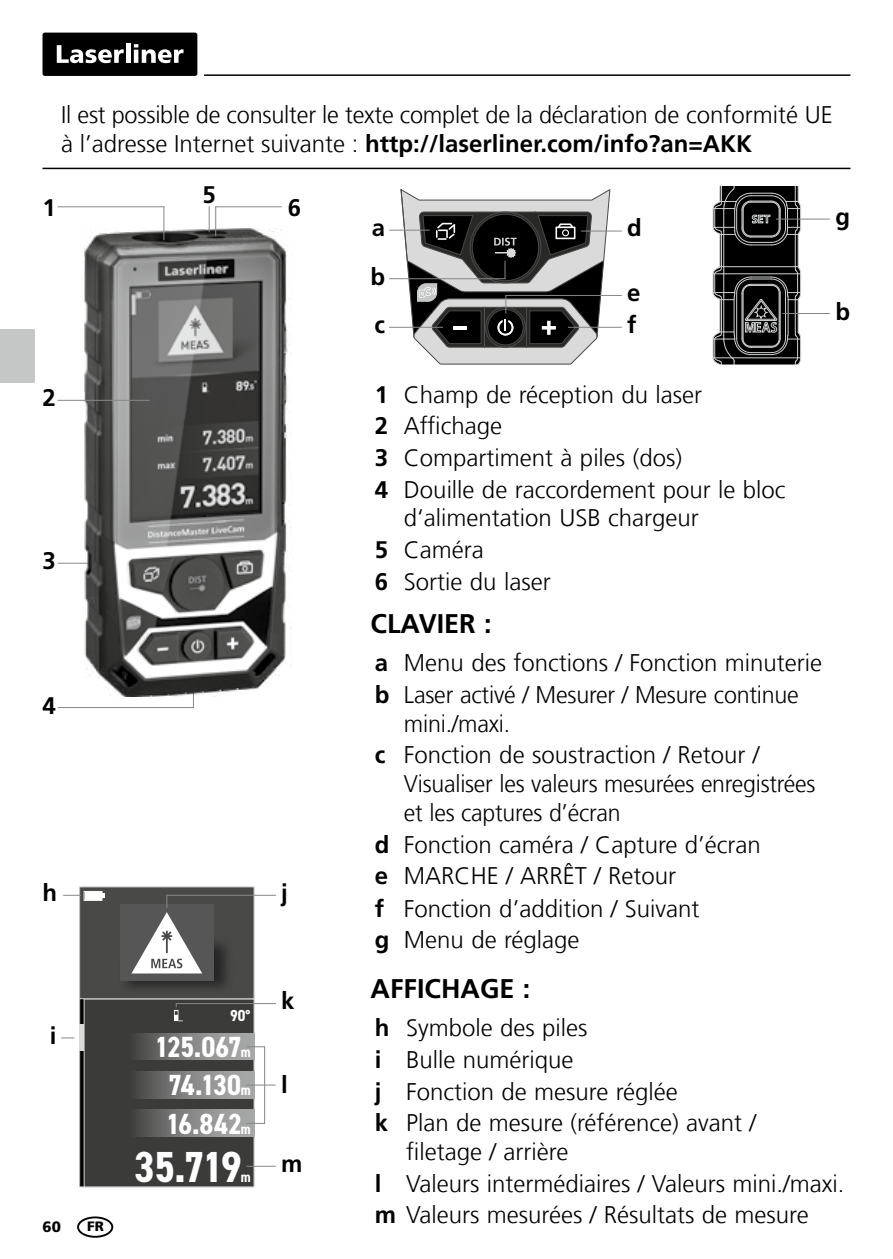
<style>
.page{position:relative;width:893px;height:1259px;background:#fff}
.page>*{position:absolute;margin:0;border:0;box-sizing:border-box;transform-origin:0 0}
.t1{font:700 condensed 43.5px "DIN2014";color:#fff}
.t2{font:700 condensed 29.1px "DIN2014";letter-spacing:-.035em;color:#fff}
.t3{font:700 27px "Frutiger LT Com";color:#000}
.t4{font:300 24px/31.5px "Frutiger LT Com";color:#000}
.t5{font:300 24px/28.8px "Frutiger LT Com";color:#000;scale:.96 1}
.t6{font:700 24px/48.6px "Frutiger LT Com";color:#000;text-align:justify}
.t7{font:700 condensed 15.9px "DIN2014";color:#fff}
.t8{font:900 15px "Frutiger LT Com";color:#000}
.t9{font:700 condensed 14.7px "DIN2014";color:#fff}
.t10{font:900 13.5px "Frutiger LT Com";color:#000}
.s1{font-weight:700}
.s2{font-size:14.7px}
</style>
<div class="page">
<hr style="left:204px;top:74px;width:646px;height:2px;background:#000">
<div style="left:43px;top:33px;width:154px;height:43px;background:#000;border-radius:2px"></div>
<svg style="left:57px;top:45px;width:67px;height:18px"></svg>
<hr style="left:126px;top:44px;width:4px;height:19px;background:#fff">
<svg style="left:134px;top:44px;width:50px;height:19px"></svg>
<hr style="left:193px;top:664px;width:1px;height:44px;background:#878786">
<hr style="left:58px;top:563px;width:79px;height:1px;background:#878786">
<hr style="left:58px;top:707px;width:136px;height:1px;background:#878786">
<img style="left:73px;top:228px;width:219px;height:468px">
<hr style="left:58px;top:206px;width:106px;height:1px;background:#878786">
<hr style="left:58px;top:400px;width:92px;height:1px;background:#878786">
<hr style="left:163px;top:206px;width:1px;height:34px;background:#878786">
<svg style="left:209px;top:206px;width:1px;height:26px"></svg>
<hr style="left:215px;top:206px;width:1px;height:30px;background:#878786">
<hr style="left:215px;top:206px;width:67px;height:1px;background:#878786">
<hr style="left:389px;top:230px;width:41px;height:1px;background:#878786">
<hr style="left:581px;top:230px;width:41px;height:1px;background:#878786">
<hr style="left:389px;top:327px;width:54px;height:1px;background:#878786">
<hr style="left:568px;top:327px;width:54px;height:1px;background:#878786">
<hr style="left:389px;top:278px;width:116px;height:1px;background:#878786">
<hr style="left:505px;top:295px;width:117px;height:1px;background:#878786">
<svg style="left:401px;top:189px;width:209px;height:175px;background:#7a7a7a"></svg>
<svg style="left:713px;top:186px;width:88px;height:179px;background:#383838"></svg>
<hr style="left:776px;top:219px;width:54px;height:1px;background:#878786">
<hr style="left:782px;top:313px;width:48px;height:1px;background:#878786">
<hr style="left:43px;top:168px;width:807px;height:1px;background:#000">
<div style="left:84px;top:999px;width:170px;height:188px;background:#3b3b3a"></div>
<div style="left:84px;top:999px;width:170px;height:188px;border:1px solid #cfd0d0"></div>
<div style="left:80px;top:887px;width:174px;height:111px;background:#494948"></div>
<div style="left:79px;top:886px;width:175px;height:113px;border:1px solid #cfd0d0"></div>
<img style="left:115px;top:943px;width:122px;height:56px">
<div style="left:120px;top:904px;width:94px;height:77px;background:#565656"></div>
<div style="left:84px;top:891px;width:18px;height:9px;border:1px solid #fff"></div>
<div style="left:85px;top:892px;width:16px;height:7px;background:#fff"></div>
<svg style="left:102px;top:893px;width:3px;height:5px"></svg>
<hr style="left:80px;top:1023px;width:4px;height:27px;background:#dadada">
<div style="left:128px;top:1109px;width:126px;height:27px;background:linear-gradient(to right,#494948,#b4b5b5)"></div>
<div style="left:128px;top:1072px;width:126px;height:26px;background:linear-gradient(to right,#494948,#b4b5b5)"></div>
<div style="left:128px;top:1033px;width:126px;height:27px;background:linear-gradient(to right,#494948,#b4b4b5)"></div>
<svg style="left:63px;top:894px;width:18px;height:2px"></svg>
<svg style="left:61px;top:1037px;width:13px;height:1px"></svg>
<hr style="left:167px;top:894px;width:109px;height:2px;background:#878786">
<svg style="left:175px;top:1003px;width:8px;height:18px"></svg>
<hr style="left:176px;top:1003px;width:100px;height:1px;background:#878786">
<hr style="left:246px;top:1084px;width:30px;height:1px;background:#878786">
<hr style="left:246px;top:1165px;width:30px;height:1px;background:#878786">
<svg style="left:246px;top:1046px;width:18px;height:1px"></svg>
<svg style="left:246px;top:1123px;width:19px;height:1px"></svg>
<hr style="left:264px;top:1046px;width:1px;height:77px;background:#878786">
<svg style="left:131px;top:895px;width:71px;height:78px"></svg>
<div style="left:77px;top:1216px;width:36px;height:21px;border:2px solid #000;border-radius:50%"></div>
<div style="left:0;top:329px;width:34px;height:53px;background:#c5c6c6"></div>
<p class="t4" style="left:61px;top:100px;width:773px;line-height:28.8px">Il est possible de consulter le texte complet de la déclaration de conformité UE à l’adresse Internet suivante : <span class="s1">http://laserliner.com/info?an=AKK</span></p>
<p class="t6" style="left:43px;top:183px;width:15px">1</p>
<p class="t6" style="left:203px;top:170px;width:15px">5</p>
<p class="t6" style="left:288px;top:183px;width:15px">6</p>
<p class="t6" style="left:371px;top:204px;width:16px">a b c</p>
<p class="t6" style="left:627px;top:204px;width:16px">d</p>
<p class="t6" style="left:835px;top:193px;width:16px">g</p>
<p class="t6" style="left:627px;top:276px;width:15px;line-height:32.4px">e f</p>
<p class="t6" style="left:835px;top:287px;width:16px">b</p>
<p class="t6" style="left:43px;top:374px;width:15px">2</p>
<p class="t6" style="left:43px;top:537px;width:15px">3</p>
<p class="t6" style="left:43px;top:681px;width:15px">4</p>
<p class="t6" style="left:43px;top:868px;width:16px">h</p>
<p class="t6" style="left:281px;top:868px;width:8px">j</p>
<p class="t6" style="left:50px;top:1011px;width:8px">i</p>
<p class="t8" style="left:43px;top:1217px;width:20px">60</p>
<p class="t10" style="left:87px;top:1218px;width:18px">FR</p>
<p class="t7" style="left:230px;top:1004px;width:22px">90°</p>
<p class="t2" style="left:155px;top:1027px;width:97px">125.067<span class="s2">m</span></p>
<p class="t2" style="left:168px;top:1066px;width:84px">74.130<span class="s2">m</span></p>
<p class="t2" style="left:166px;top:1104px;width:78px">16.842</p>
<p class="t9" style="left:241px;top:1118px;width:11px">m</p>
<h1 class="t1" style="left:134px;top:1138px;width:109px">35.719</h1>
<p class="t9" style="left:241px;top:1167px;width:11px">m</p>
<p class="t6" style="left:281px;top:976px;width:15px">k</p>
<p class="t6" style="left:281px;top:1060px;width:8px">l</p>
<p class="t6" style="left:281px;top:1139px;width:23px">m</p>
<p class="t4" style="left:375px;top:379px;width:412px"><span class="s1">1</span> Champ de réception du laser<br><span class="s1">2</span> Affichage<br><span class="s1">3</span> Compartiment à piles (dos)<br><span class="s1">4</span> Douille de raccordement pour le bloc</p>
<p class="t4" style="left:375px;top:502px;width:325px;text-indent:29px">d‘alimentation USB chargeur<br><span class="s1">5</span> Caméra<br><span class="s1">6</span> Sortie du laser</p>
<p class="t3" style="left:371px;top:607px;width:122px">CLAVIER :</p>
<p class="t4" style="left:375px;top:647px;width:449px"><span class="s1">a</span> Menu des fonctions / Fonction minuterie <span class="s1">b</span> Laser activé / Mesurer / Mesure continue</p>
<p class="t4" style="left:375px;top:708px;width:386px;text-indent:29px">mini./maxi.<br><span class="s1">c</span> Fonction de soustraction / Retour /</p>
<p class="t5" style="left:404px;top:769px;width:430px">Visualiser les valeurs mesurées enregistrées et les captures d’écran</p>
<p class="t4" style="left:375px;top:828px;width:388px"><span class="s1">d</span> Fonction caméra / Capture d’écran <span class="s1">e</span> MARCHE / ARRÊT / Retour<br><span class="s1">f</span> Fonction d’addition / Suivant<br><span class="s1">g</span> Menu de réglage</p>
<p class="t3" style="left:371px;top:972px;width:161px">AFFICHAGE :</p>
<p class="t4" style="left:375px;top:1012px;width:383px"><span class="s1">h</span> Symbole des piles<br><span class="s1">i</span> Bulle numérique<br><span class="s1">j</span> Fonction de mesure réglée<br><span class="s1">k</span> Plan de mesure (référence) avant /</p>
<p class="t4" style="left:375px;top:1136px;width:471px;text-indent:31px">filetage / arrière<br><span class="s1">l</span> Valeurs intermédiaires / Valeurs mini./maxi. <span class="s1">m</span> Valeurs mesurées / Résultats de mesure</p>
</div>
